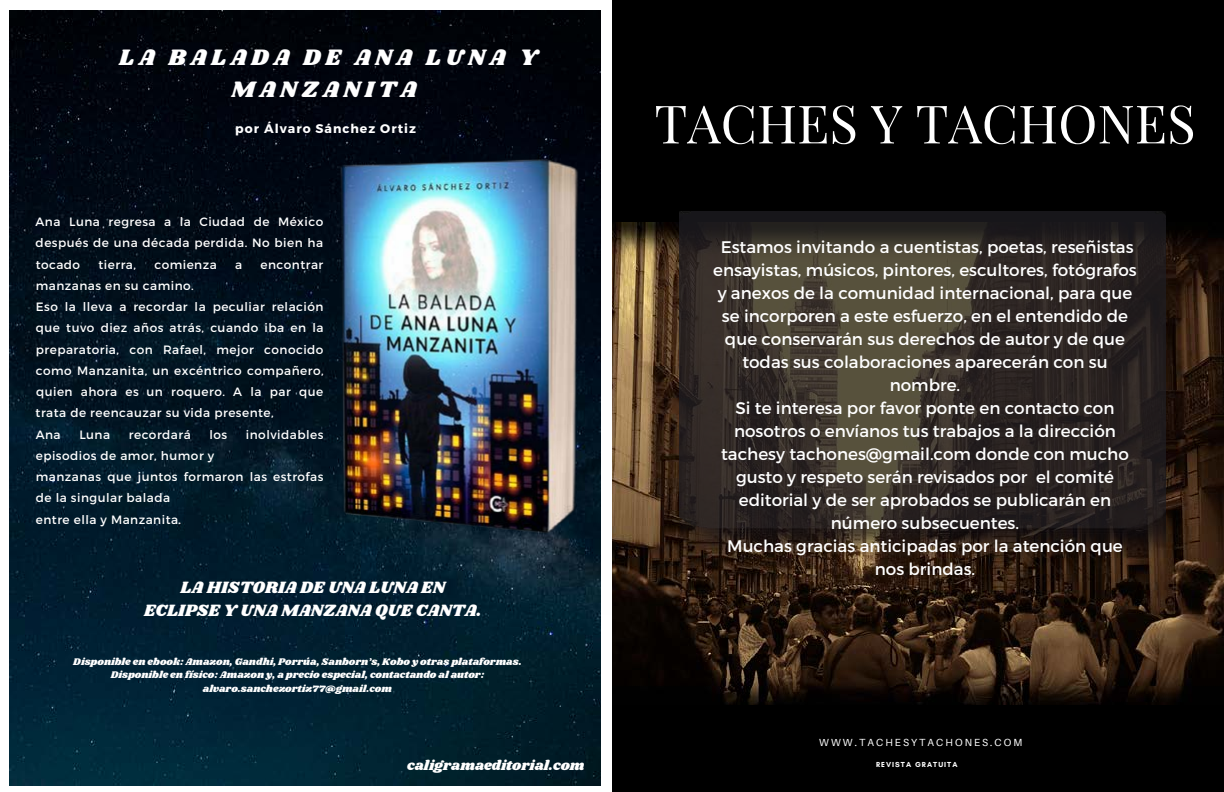
<style>
.page{position:relative;width:1224px;height:792px;background:#fff}
.page>*{position:absolute;margin:0;border:0;box-sizing:border-box;transform-origin:0 0}
.t1{font:52.9px "Playfair Display";color:#fff}
.t2{font:23.2px/32.4px "Shrikhand";letter-spacing:.19em;color:#fff;text-align:center}
.t3{font:17px/23.4px "Shrikhand";color:#fff;text-align:center}
.t4{font:16.8px/23px "Montserrat";color:#fff;text-align:center}
.t5{font:14px "Shrikhand";color:#fff}
.t6{font:700 12.5px "Montserrat";letter-spacing:.08em;color:#fff}
.t7{font:12.1px/21.2px "Montserrat";letter-spacing:.04em;color:#fff}
.t8{font:10.3px "Aileron";letter-spacing:.2em;color:#fff}
.t9{font:10px/13.3px "Shrikhand";color:#fff;text-align:center}
.t10{font:700 7.4px "Glacial Indifference";letter-spacing:.14em;color:#fff}
</style>
<div class="page">
<img style="left:10px;top:11px;width:591px;height:774px">
<img style="left:195px;top:81px;width:406px;height:533px">
<div style="left:612px;top:0;width:612px;height:792px;background:#000"></div>
<img style="left:612px;top:222px;width:612px;height:482px">
<img style="left:680px;top:211px;width:486px;height:351px">
<h2 class="t2" style="left:119px;top:42px;width:420px">LA BALADA DE ANA LUNA Y<br>MANZANITA</h2>
<p class="t6" style="left:235px;top:121px;width:182px">por Álvaro Sánchez Ortiz</p>
<p class="t7" style="left:36px;top:211px;width:289px;text-align:justify">Ana Luna regresa a la Ciudad de México después de una década perdida. No bien ha tocado</p>
<p class="t7" style="left:99px;top:254px;width:39px">tierra,</p>
<p class="t7" style="left:154px;top:254px;width:64px">comienza</p>
<p class="t7" style="left:235px;top:254px;width:9px">a</p>
<p class="t7" style="left:261px;top:254px;width:64px">encontrar</p>
<p class="t7" style="left:36px;top:275px;width:289px">manzanas en su camino.<br>Eso la lleva a recordar la peculiar relación que tuvo diez años atrás, cuando iba en la preparatoria, con Rafael, mejor conocido como Manzanita, un excéntrico compañero, quien ahora es un roquero. A la par que trata de reencauzar su vida presente,<br>Ana</p>
<p class="t7" style="left:79px;top:424px;width:32px">Luna</p>
<p class="t7" style="left:129px;top:424px;width:63px">recordará</p>
<p class="t7" style="left:210px;top:424px;width:19px">los</p>
<p class="t7" style="left:246px;top:424px;width:79px">inolvidables</p>
<p class="t7" style="left:36px;top:445px;width:289px">episodios de amor, humor y<br>manzanas que juntos formaron las estrofas de la singular balada<br>entre ella y Manzanita.</p>
<p class="t3" style="left:144px;top:576px;width:339px">LA HISTORIA DE UNA LUNA EN<br>ECLIPSE Y UNA MANZANA QUE CANTA.</p>
<p class="t9" style="left:73px;top:655px;width:450px">Disponible en ebook: Amazon, Gandhi, Porrúa, Sanborn’s, Kobo y otras plataformas.<br>Disponible en físico: Amazon y, a precio especial, contactando al autor: alvaro.sanchezortiz77@gmail.com</p>
<p class="t5" style="left:407px;top:755px;width:179px">caligramaeditorial.com</p>
<h1 class="t1" style="left:654px;top:82px;width:543px">TACHES Y TACHONES</h1>
<p class="t4" style="left:713px;top:235px;width:425px">Estamos invitando a cuentistas, poetas, reseñistas ensayistas, músicos, pintores, escultores, fotógrafos y anexos de la comunidad internacional, para que se incorporen a este esfuerzo, en el entendido de que conservarán sus derechos de autor y de que todas sus colaboraciones aparecerán con su nombre.<br>Si te interesa por favor ponte en contacto con nosotros o envíanos tus trabajos a la dirección tachesy tachones@gmail.com donde con mucho gusto y respeto serán revisados por el comité editorial y de ser aprobados se publicarán en número subsecuentes.<br>Muchas gracias anticipadas por la atención que nos brindas.</p>
<p class="t8" style="left:819px;top:737px;width:205px">WWW.TACHESYTACHONES.COM</p>
<p class="t10" style="left:876px;top:759px;width:83px">REVISTA GRATUITA</p>
</div>
